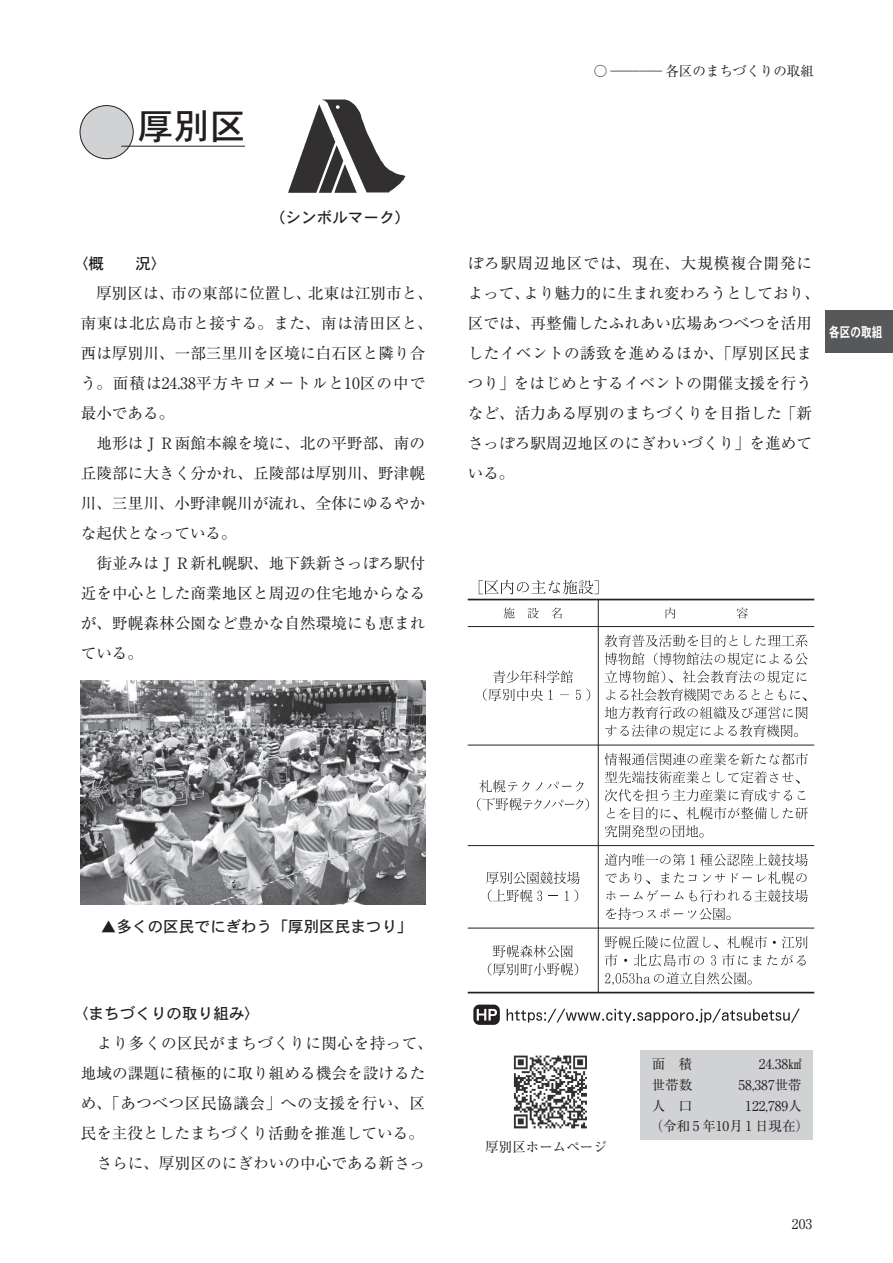
<style>
.page{position:relative;width:893px;height:1263px;background:#fff}
.page>*{position:absolute;margin:0;border:0;box-sizing:border-box;transform-origin:0 0}
.t1{font:36px "DFHS Gothic G W5 WIN RKSJ H";color:#231f20}
.t2{font:15.6px/30px "Ryumin Pro";letter-spacing:.005em;color:#231f20}
.t3{font:15.6px "DFHS Gothic G W5 WIN RKSJ H";color:#231f20}
.t4{font:13.8px "DFHS Gothic G W7 WIN RKSJ H";color:#fff;scale:.77 1}
.t5{font:13.5px/20.7px "Ryumin Pro";color:#231f20}
</style>
<div class="page">
<div style="left:640px;top:1050px;width:172px;height:90px;background:#d1d2d4"></div>
<div style="left:825px;top:310px;width:68px;height:43px;background:#57585a"></div>
<div style="left:80px;top:106px;width:53px;height:53px;background:#d1d2d4;border-radius:50%"></div>
<div style="left:80px;top:105px;width:54px;height:54px;border:1px solid #231f20;border-radius:50%"></div>
<hr style="left:121px;top:146px;width:124px;height:1px;background:#231f20">
<img style="left:81px;top:680px;width:344px;height:224px">
<img style="left:513px;top:1055px;width:74px;height:74px">
<svg style="left:473px;top:1004px;width:27px;height:21px"></svg>
<svg style="left:477px;top:1009px;width:20px;height:11px"></svg>
<svg style="left:507px;top:1009px;width:293px;height:13px"></svg>
<svg style="left:479px;top:580px;width:119px;height:14px"></svg>
<svg style="left:503px;top:607px;width:11px;height:11px"></svg>
<svg style="left:528px;top:607px;width:34px;height:11px"></svg>
<svg style="left:665px;top:607px;width:10px;height:11px"></svg>
<svg style="left:737px;top:607px;width:11px;height:11px"></svg>
<svg style="left:483px;top:670px;width:107px;height:31px"></svg>
<svg style="left:605px;top:634px;width:203px;height:103px"></svg>
<svg style="left:480px;top:780px;width:103px;height:12px"></svg>
<svg style="left:477px;top:798px;width:112px;height:12px"></svg>
<svg style="left:605px;top:753px;width:203px;height:12px"></svg>
<svg style="left:605px;top:771px;width:195px;height:12px"></svg>
<svg style="left:605px;top:789px;width:187px;height:12px"></svg>
<svg style="left:798px;top:791px;width:7px;height:9px"></svg>
<svg style="left:607px;top:807px;width:201px;height:12px"></svg>
<svg style="left:605px;top:825px;width:98px;height:12px"></svg>
<svg style="left:486px;top:871px;width:94px;height:13px"></svg>
<svg style="left:488px;top:890px;width:54px;height:12px"></svg>
<svg style="left:565px;top:890px;width:13px;height:12px"></svg>
<svg style="left:605px;top:854px;width:80px;height:12px"></svg>
<svg style="left:691px;top:853px;width:117px;height:13px"></svg>
<svg style="left:606px;top:872px;width:202px;height:30px"></svg>
<svg style="left:606px;top:908px;width:124px;height:12px"></svg>
<svg style="left:493px;top:945px;width:80px;height:12px"></svg>
<svg style="left:488px;top:963px;width:90px;height:12px"></svg>
<svg style="left:605px;top:936px;width:202px;height:12px"></svg>
<svg style="left:605px;top:954px;width:99px;height:12px"></svg>
<svg style="left:711px;top:955px;width:5px;height:10px"></svg>
<svg style="left:722px;top:954px;width:84px;height:12px"></svg>
<svg style="left:605px;top:972px;width:147px;height:13px"></svg>
<hr style="left:468px;top:599px;width:346px;height:1px;background:#231f20">
<hr style="left:468px;top:626px;width:346px;height:1px;background:#231f20">
<hr style="left:468px;top:745px;width:346px;height:1px;background:#231f20">
<hr style="left:468px;top:845px;width:346px;height:1px;background:#231f20">
<hr style="left:468px;top:928px;width:346px;height:1px;background:#231f20">
<hr style="left:468px;top:992px;width:346px;height:1px;background:#231f20">
<hr style="left:598px;top:599px;width:1px;height:393px;background:#231f20">
<img style="left:288px;top:99px;width:118px;height:94px">
<p class="t1" style="left:138px;top:108px;width:109px">厚別区</p>
<p class="t3" style="left:270px;top:210px;width:142px">（シンボルマーク）</p>
<p class="t3" style="left:73px;top:255px;width:95px">〈概　　況〉</p>
<p class="t2" style="left:81px;top:277px;width:354px">　厚別区は、市の東部に位置し、北東は江別市と、南東は北広島市と接する。また、南は清田区と、西は厚別川、一部三里川を区境に白石区と隣り合う。面積は24.38平方キロメートルと10区の中で最小である。</p>
<p class="t2" style="left:81px;top:427px;width:346px;text-align:justify">　地形はＪＲ函館本線を境に、北の平野部、南の丘陵部に大きく分かれ、丘陵部は厚別川、野津幌川、三里川、小野津幌川が流れ、全体にゆるやかな起伏となっている。</p>
<p class="t2" style="left:81px;top:547px;width:346px;text-align:justify">　街並みはＪＲ新札幌駅、地下鉄新さっぽろ駅付近を中心とした商業地区と周辺の住宅地からなるが、野幌森林公園など豊かな自然環境にも恵まれている。</p>
<p class="t5" style="left:594px;top:59px;width:222px">○－－－－－－－各区のまちづくりの取組</p>
<p class="t2" style="left:468px;top:247px;width:354px">ぽろ駅周辺地区では、現在、大規模複合開発によって、より魅力的に生まれ変わろうとしており、区では、再整備したふれあい広場あつべつを活用したイベントの誘致を進めるほか、「厚別区民まつり」をはじめとするイベントの開催支援を行うなど、活力ある厚別のまちづくりを目指した 「新さっぽろ駅周辺地区のにぎわいづくり」を進めている。</p>
<p class="t4" style="left:829px;top:325px;width:71px">各区の取組</p>
<p class="t3" style="left:101px;top:918px;width:314px">▲多くの区民でにぎわう 「厚別区民まつり」</p>
<p class="t3" style="left:73px;top:1005px;width:189px">〈まちづくりの取り組み〉</p>
<p class="t2" style="left:81px;top:1027px;width:354px">　より多くの区民がまちづくりに関心を持って、地域の課題に積極的に取り組める機会を設けるため、「あつべつ区民協議会」への支援を行い、区民を主役としたまちづくり活動を推進している。</p>
<p class="t2" style="left:81px;top:1147px;width:346px">　さらに、厚別区のにぎわいの中心である新さっ</p>
<p class="t5" style="left:485px;top:1135px;width:123px">厚別区ホームページ</p>
<p class="t5" style="left:650px;top:1053px;width:161px">面　積<br>世帯数<br>人　口<br>（令和 5 年10月 1 日現在）</p>
<p class="t5" style="left:759px;top:1053px;width:44px">24.38㎢</p>
<p class="t5" style="left:738px;top:1074px;width:65px">58,387世帯</p>
<p class="t5" style="left:745px;top:1095px;width:58px">122,789人</p>
<p class="t5" style="left:792px;top:1213px;width:22px">203</p>
</div>
